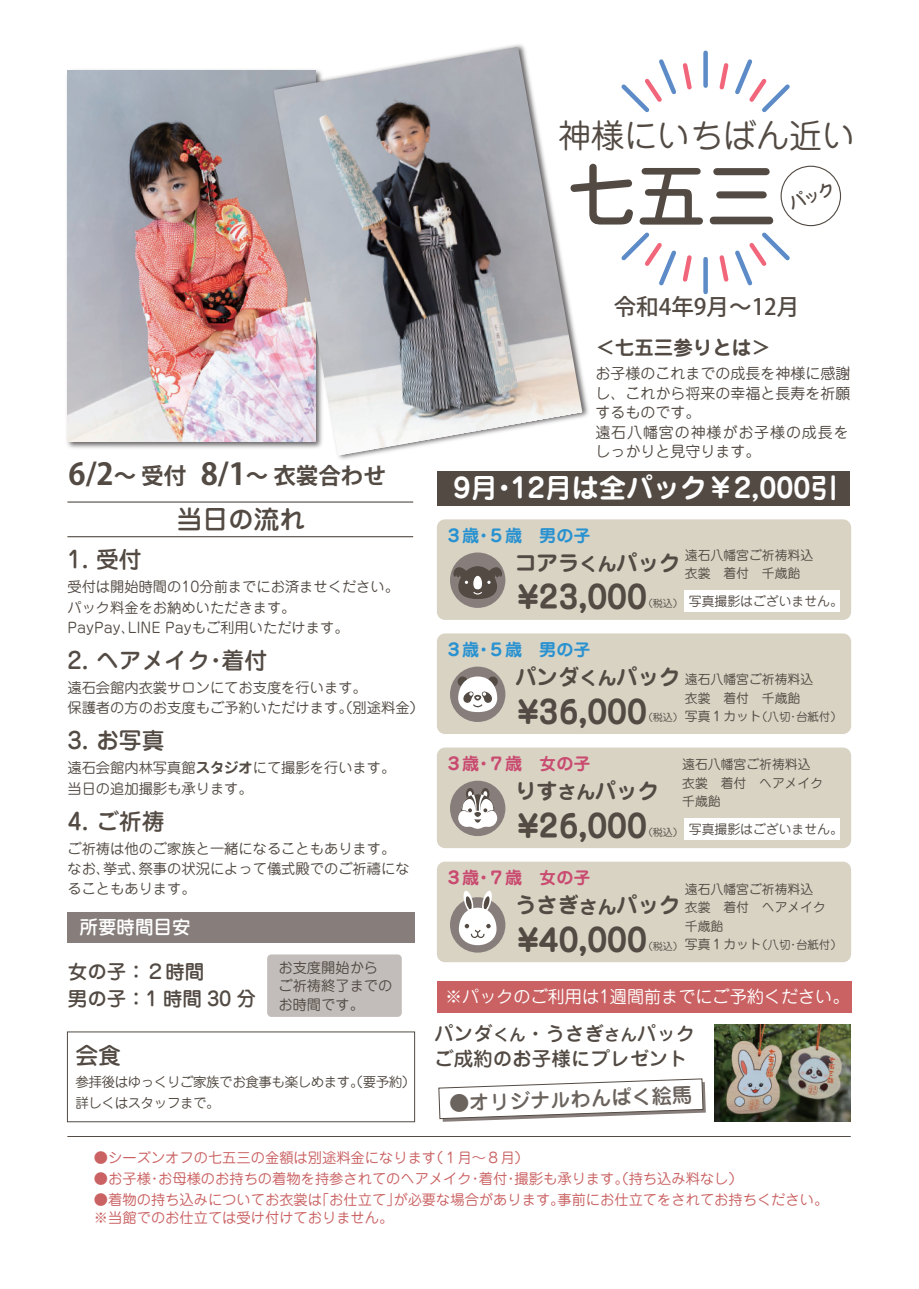
<style>
.page{position:relative;width:919px;height:1289px;background:#fff}
.page>*{position:absolute;margin:0;border:0;box-sizing:border-box;transform-origin:0 0}
.t1{font:500 69.6px "Jun 34 Pro";color:#524a43}
.t2{font:33px "Jun 201 Pro";color:#524a43}
.t3{font:32.85px "FGP Maru Gothic Ca U";color:#524a43}
.t4{font:700 30px "Koz Go Pr 6 N";color:#524a43}
.t5{font:700 27px "Jun 501 Pro";color:#fff}
.t6{font:500 25.65px "Jun 34 Pro";color:#524a43}
.t7{font:500 22.8px "Jun 34 Pro";color:#524a43}
.t8{font:700 22.5px "Koz Go Pr 6 N";color:#524a43}
.t9{font:500 22.5px "Koz Go Pr 6 N";color:#524a43}
.t10{font:700 21.3px "Jun 501 Pro";color:#524a43}
.t11{font:500 20.25px "Jun 34 Pro";color:#6b635d}
.t12{font:500 19.5px/27px "Jun 34 Pro";color:#524a43}
.t13{font:700 19.5px "Jun 501 Pro";color:#524a43}
.t14{font:500 18.6px "Jun 34 Pro";color:#fff}
.t15{font:17.1px "Jun 201 Pro";color:#fff}
.t16{font:700 17.1px "Jun 501 Pro";color:#2a92d0}
.t17{font:700 17.1px "Jun 501 Pro";color:#c94b70}
.t18{font:15px/19.5px "Jun 201 Pro";color:#524a43}
.t19{font:14.25px/20.2px "Jun 201 Pro";color:#524a43}
.t20{font:14.25px/18px "Jun 201 Pro";color:#ca6162}
.t21{font:13.5px/21.3px "Jun 201 Pro";letter-spacing:-.03em;color:#524a43}
.t22{font:12.9px/18.5px "Jun 201 Pro";color:#524a43}
.t23{font:11.4px "Jun 201 Pro";color:#524a43}
.t24{font:10.05px "Jun 201 Pro";color:#524a43}
.s1{font-size:30px}
.s2{font-family:"Jun 501 Pro";font-weight:700}
.s3{font-size:18.6px}
.s4{font-size:12.9px}
.s5{font-size:16.5px}
</style>
<div class="page">
<hr style="left:67px;top:1136px;width:783px;height:1px;background:#524a43">
<div style="left:67px;top:1031px;width:348px;height:91px;border:1px solid #524a43"></div>
<div style="left:67px;top:911px;width:347px;height:31px;background:#877e7b"></div>
<hr style="left:67px;top:536px;width:346px;height:1px;background:#524a43">
<hr style="left:67px;top:501px;width:346px;height:1px;background:#524a43">
<div style="left:267px;top:954px;width:135px;height:62px;background:#c2bdba;border-radius:4px"></div>
<div style="left:437px;top:980px;width:414px;height:32px;background:#ca6162"></div>
<div style="left:437px;top:519px;width:414px;height:101px;background:#d9d3c4;border-radius:8px"></div>
<div style="left:450px;top:552px;width:55px;height:56px;background:#877e7b;border-radius:50%"></div>
<svg style="left:453px;top:566px;width:49px;height:33px"></svg>
<div style="left:685px;top:590px;width:154px;height:21px;background:#fff"></div>
<div style="left:437px;top:633px;width:414px;height:101px;background:#d9d3c4;border-radius:8px"></div>
<div style="left:437px;top:747px;width:414px;height:101px;background:#d9d3c4;border-radius:8px"></div>
<div style="left:685px;top:818px;width:154px;height:21px;background:#fff"></div>
<div style="left:437px;top:861px;width:414px;height:101px;background:#d9d3c4;border-radius:8px"></div>
<div style="left:450px;top:666px;width:55px;height:56px;background:#877e7b;border-radius:50%"></div>
<svg style="left:458px;top:676px;width:39px;height:36px"></svg>
<div style="left:450px;top:780px;width:55px;height:56px;background:#877e7b;border-radius:50%"></div>
<svg style="left:466px;top:788px;width:8px;height:12px"></svg>
<div style="left:481px;top:788px;width:8px;height:12px;background:#524a43;border-radius:50%"></div>
<svg style="left:458px;top:791px;width:39px;height:37px"></svg>
<div style="left:450px;top:897px;width:55px;height:55px;background:#877e7b;border-radius:50%"></div>
<svg style="left:459px;top:891px;width:37px;height:54px"></svg>
<svg style="left:703px;top:289px;width:4px;height:3px"></svg>
<img style="left:67px;top:70px;width:155px;height:378px">
<img style="left:68px;top:70px;width:154px;height:372px">
<img style="left:222px;top:44px;width:417px;height:462px">
<img style="left:273px;top:47px;width:309px;height:409px">
<img style="left:714px;top:1024px;width:136px;height:97px">
<svg style="left:438px;top:1078px;width:267px;height:43px"></svg>
<div style="left:437px;top:471px;width:412px;height:34px;background:#524a43"></div>
<svg style="left:549px;top:44px;width:293px;height:245px"></svg>
<h2 class="t2" style="left:558px;top:110px;width:298px">神様にいちばん近い</h2>
<h1 class="t1" style="left:567px;top:141px;width:210px">七五三</h1>
<h3 class="t4" style="left:69px;top:457px;width:47px">6/2</h3>
<h3 class="t8" style="left:114px;top:462px;width:273px">～ 受付 <span class="s1">8/1</span>～ 衣裳合わせ</h3>
<h3 class="t6" style="left:177px;top:499px;width:130px">当日の流れ</h3>
<h3 class="t7" style="left:67px;top:541px;width:76px">1. 受付</h3>
<p class="t19" style="left:67px;top:575px;width:333px">受付は開始時間の10分前までにお済ませください。パック料金をお納めいただきます。<br>PayPay、LINE Payもご利用いただけます。</p>
<h3 class="t7" style="left:67px;top:642px;width:201px">2. ヘアメイク・着付</h3>
<p class="t19" style="left:67px;top:676px;width:358px">遠石会館内衣裳サロンにてお支度を行います。<br>保護者の方のお支度もご予約いただけます。（別途料金）</p>
<h3 class="t7" style="left:67px;top:722px;width:99px">3. お写真</h3>
<p class="t19" style="left:67px;top:756px;width:329px">遠石会館内林写真館<span class="s2">スタジオ</span>にて撮影を行います。当日の追加撮影も承ります。</p>
<h3 class="t7" style="left:67px;top:802px;width:99px">4. ご祈祷</h3>
<p class="t19" style="left:67px;top:836px;width:344px">ご祈祷は他のご家族と一緒になることもあります。なお、挙式、祭事の状況によって儀式殿でのご祈禱になることもあります。</p>
<h3 class="t14" style="left:79px;top:912px;width:113px">所要時間目安</h3>
<h3 class="t12" style="left:68px;top:955px;width:189px">女の子：２時間<br>男の子：1 時間 30 分</h3>
<p class="t19" style="left:278px;top:956px;width:115px;line-height:18.5px">お支度開始からご祈祷終了までのお時間です。</p>
<h3 class="t7" style="left:75px;top:1036px;width:47px">会食</h3>
<p class="t21" style="left:75px;top:1069px;width:341px">参拝後はゆっくりご家族でお食事も楽しめます。（要予約）詳しくはスタッフまで。</p>
<h3 class="t9" style="left:613px;top:294px;width:187px">令和4年9月～12月</h3>
<h3 class="t13" style="left:595px;top:332px;width:177px">＜七五三参りとは＞</h3>
<p class="t18" style="left:595px;top:362px;width:256px">お子様のこれまでの成長を神様に感謝し、これから将来の幸福と長寿を祈願するものです。<br>遠石八幡宮の神様がお子様の成長をしっかりと見守ります。</p>
<h3 class="t5" style="left:453px;top:466px;width:386px">9月・12月は全パック￥2,000引</h3>
<p class="t16" style="left:445px;top:522px;width:147px">３歳・５歳　男の子</p>
<p class="t22" style="left:685px;top:544px;width:130px">遠石八幡宮ご祈祷料込衣裳　着付　千歳飴</p>
<p class="t22" style="left:689px;top:590px;width:155px">写真撮影はございません。</p>
<h3 class="t10" style="left:515px;top:546px;width:167px">コアラ<span class="s3">くん</span>パック</h3>
<h3 class="t3" style="left:517px;top:581px;width:131px">\23,000</h3>
<p class="t24" style="left:643px;top:595px;width:41px">（税込）</p>
<p class="t16" style="left:445px;top:636px;width:147px">３歳・５歳　男の子</p>
<h3 class="t10" style="left:515px;top:660px;width:167px">パンダ<span class="s3">くん</span>パック</h3>
<h3 class="t3" style="left:517px;top:695px;width:131px">\36,000</h3>
<p class="t22" style="left:685px;top:668px;width:130px">遠石八幡宮ご祈祷料込衣裳　着付　千歳飴</p>
<p class="t23" style="left:685px;top:708px;width:158px"><span class="s4">写真１カット</span>（八切・台紙付）</p>
<p class="t24" style="left:643px;top:709px;width:41px">（税込）</p>
<p class="t17" style="left:445px;top:750px;width:147px">３歳・７歳　女の子</p>
<p class="t22" style="left:682px;top:753px;width:143px">遠石八幡宮ご祈祷料込衣裳　着付　ヘアメイク千歳飴</p>
<p class="t22" style="left:689px;top:818px;width:155px">写真撮影はございません。</p>
<h3 class="t10" style="left:515px;top:774px;width:145px">りす<span class="s3">さん</span>パック</h3>
<h3 class="t3" style="left:517px;top:809px;width:131px">\26,000</h3>
<p class="t24" style="left:643px;top:823px;width:41px">（税込）</p>
<p class="t17" style="left:445px;top:864px;width:147px">３歳・７歳　女の子</p>
<p class="t22" style="left:685px;top:878px;width:143px">遠石八幡宮ご祈祷料込衣裳　着付　ヘアメイク千歳飴</p>
<p class="t23" style="left:685px;top:936px;width:158px"><span class="s4">写真１カット</span>（八切・台紙付）</p>
<h3 class="t10" style="left:515px;top:888px;width:167px">うさぎ<span class="s3">さん</span>パック</h3>
<h3 class="t3" style="left:517px;top:923px;width:131px">\40,000</h3>
<p class="t24" style="left:643px;top:937px;width:41px">（税込）</p>
<p class="t15" style="left:445px;top:983px;width:406px">※パックのご利用は1週間前までにご予約ください。</p>
<h3 class="t12" style="left:434px;top:1018px;width:263px;line-height:25.5px">パンダ<span class="s5">くん</span>・うさぎ<span class="s5">さん</span>パックご成約のお子様にプレゼント</h3>
<h3 class="t11" style="left:448px;top:1087px;width:244px;rotate:-2deg">●オリジナルわんぱく絵馬</h3>
<p class="t20" style="left:94px;top:1146px;width:436px">●シーズンオフの七五三の金額は別途料金になります（１月～８月）</p>
<p class="t20" style="left:94px;top:1167px;width:650px">●お子様・お母様のお持ちの着物を持参されてのヘアメイク・着付・撮影も承ります。（持ち込み料なし）</p>
<p class="t20" style="left:94px;top:1188px;width:735px">●着物の持ち込みについてお衣裳は「お仕立て」が必要な場合があります。事前にお仕立てをされてお持ちください。※当館でのお仕立ては受け付けておりません。</p>
</div>
